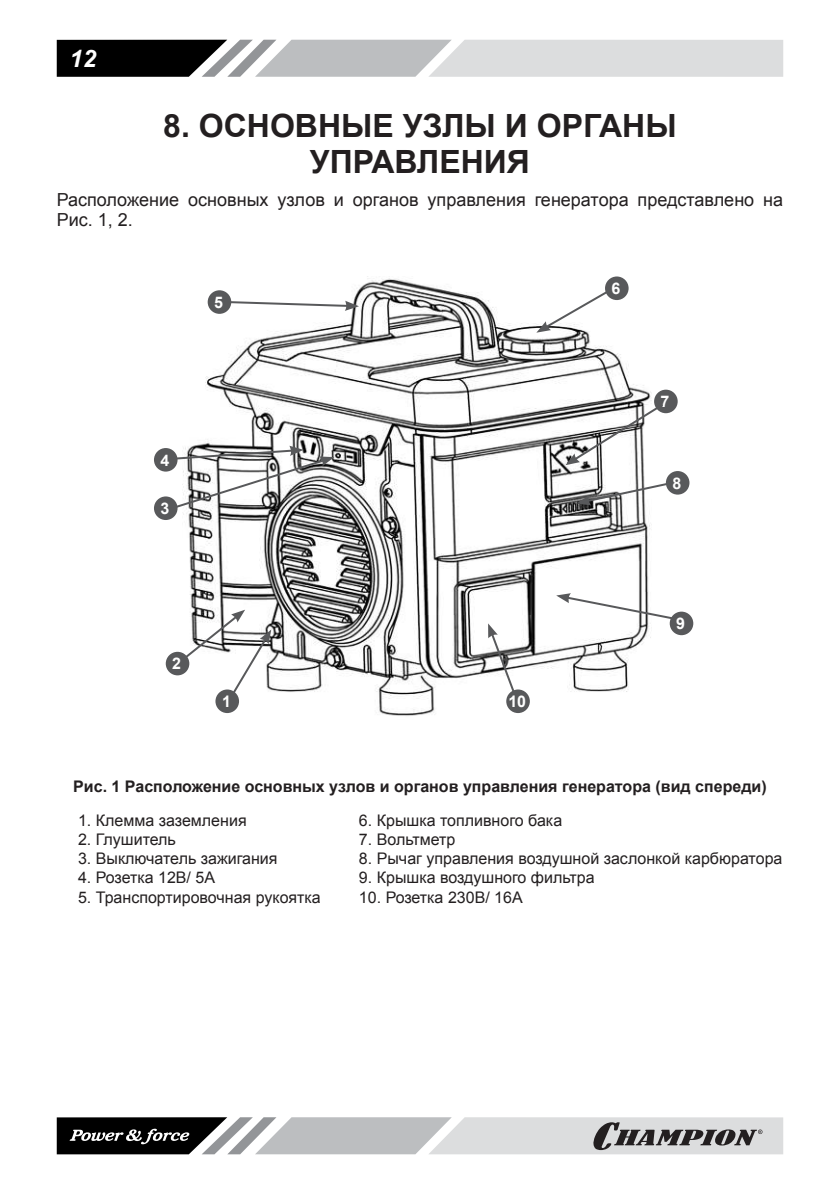
<style>
.page{position:relative;width:840px;height:1191px;background:#fff}
.page>*{position:absolute;margin:0;border:0;box-sizing:border-box;transform-origin:0 0}
.t1{font:700 32px/36px "Arial";color:#231f20;text-align:center}
.t2{font:italic 700 24px "Arial";color:#fff}
.t3{font:18px/20px "Arial";color:#231f20}
.t4{font:16px "Arial";color:#231f20}
.t5{font:700 16px "Arial";color:#231f20}
.t6{font:700 16px "Arial";color:#fff}
</style>
<div class="page">
<svg style="left:57px;top:40px;width:725px;height:37px;background:#a7a8a9"></svg>
<svg style="left:57px;top:1117px;width:725px;height:37px;background:#a1a1a2"></svg>
<img style="left:183px;top:276px;width:468px;height:440px">
<div style="left:215px;top:689px;width:24px;height:24px;background:#58595b;border-radius:50%"></div>
<div style="left:166px;top:652px;width:23px;height:23px;background:#58595b;border-radius:50%"></div>
<div style="left:154px;top:496px;width:23px;height:24px;background:#58595b;border-radius:50%"></div>
<div style="left:154px;top:448px;width:23px;height:23px;background:#58595b;border-radius:50%"></div>
<div style="left:207px;top:290px;width:24px;height:24px;background:#58595b;border-radius:50%"></div>
<div style="left:604px;top:276px;width:24px;height:24px;background:#58595b;border-radius:50%"></div>
<div style="left:665px;top:471px;width:24px;height:23px;background:#58595b;border-radius:50%"></div>
<div style="left:669px;top:611px;width:24px;height:24px;background:#58595b;border-radius:50%"></div>
<div style="left:653px;top:390px;width:24px;height:23px;background:#58595b;border-radius:50%"></div>
<svg style="left:182px;top:609px;width:89px;height:89px"></svg>
<svg style="left:169px;top:446px;width:165px;height:65px"></svg>
<svg style="left:227px;top:300px;width:132px;height:11px"></svg>
<svg style="left:536px;top:287px;width:76px;height:46px"></svg>
<svg style="left:565px;top:402px;width:98px;height:63px"></svg>
<svg style="left:576px;top:480px;width:98px;height:25px"></svg>
<svg style="left:556px;top:593px;width:118px;height:27px"></svg>
<svg style="left:488px;top:623px;width:28px;height:73px"></svg>
<div style="left:506px;top:689px;width:23px;height:24px;background:#58595b;border-radius:50%"></div>
<h2 class="t2" style="left:70px;top:44px;width:28px">12</h2>
<h1 class="t1" style="left:163px;top:108px;width:514px">8. ОСНОВНЫЕ УЗЛЫ И ОРГАНЫ<br>УПРАВЛЕНИЯ</h1>
<p class="t3" style="left:57px;top:190px;width:727px">Расположение основных узлов и органов управления генератора представлено на<br>Рис. 1, 2.</p>
<p class="t6" style="left:214px;top:293px;width:10px">5</p>
<p class="t6" style="left:160px;top:451px;width:10px">4</p>
<p class="t6" style="left:160px;top:499px;width:10px">3</p>
<p class="t6" style="left:172px;top:654px;width:10px">2</p>
<p class="t6" style="left:222px;top:692px;width:10px">1</p>
<p class="t6" style="left:508px;top:692px;width:19px">10</p>
<p class="t6" style="left:611px;top:279px;width:10px">6</p>
<p class="t6" style="left:660px;top:392px;width:10px">7</p>
<p class="t6" style="left:672px;top:474px;width:10px">8</p>
<p class="t6" style="left:676px;top:614px;width:10px">9</p>
<p class="t5" style="left:73px;top:776px;width:694px">Рис. 1 Расположение основных узлов и органов управления генератора (вид спереди)</p>
<p class="t4" style="left:78px;top:809px;width:170px">1. Клемма заземления</p>
<p class="t4" style="left:78px;top:829px;width:99px">2. Глушитель</p>
<p class="t4" style="left:78px;top:848px;width:201px">3. Выключатель зажигания</p>
<p class="t4" style="left:78px;top:867px;width:138px">4. Розетка 12В/ 5А</p>
<p class="t4" style="left:78px;top:886px;width:244px">5. Транспортировочная рукоятка</p>
<p class="t4" style="left:359px;top:809px;width:205px">6. Крышка топливного бака</p>
<p class="t4" style="left:359px;top:829px;width:98px">7. Вольтметр</p>
<p class="t4" style="left:359px;top:848px;width:425px">8. Рычаг управления воздушной заслонкой карбюратора</p>
<p class="t4" style="left:359px;top:867px;width:237px">9. Крышка воздушного фильтра</p>
<p class="t4" style="left:359px;top:886px;width:165px">10. Розетка 230В/ 16А</p>
</div>
